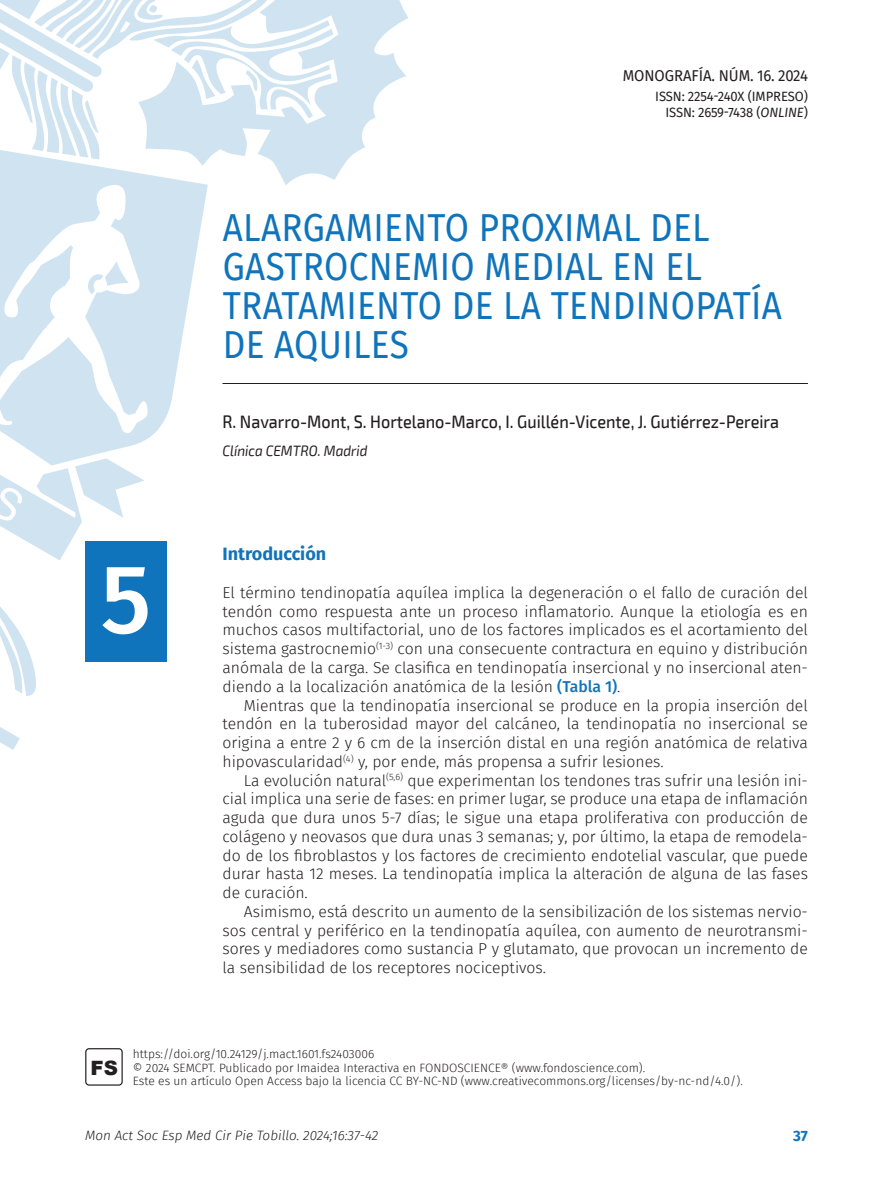
<style>
.page{position:relative;width:893px;height:1191px;background:#fff}
.page>*{position:absolute;margin:0;border:0;box-sizing:border-box;transform-origin:0 0}
.Centro_de_trabajo{font:500 97.5px "Fira Sans FS";color:#fff}
.Título_Artículo{font:39px/39px "Fira Sans FS";letter-spacing:.01em;color:#1074bc;scale:.9 1}
.t1{font:900 19.8px "Arial";color:#231f20}
.Autores{font:500 18px "Exo 2";color:#231f20;scale:.9 1}
.Ladillo{font:700 18px "Fira Sans FS";color:#1074bc}
.Párrafo_general{font:15.75px/18.8px "Fira Sans Light FS";color:#231f20;text-align:justify}
.Primer_párrafo{font:15.75px/18.8px "Fira Sans Light FS";color:#231f20;text-align:justify}
.Nombre_columna_tabla{font:15.75px "Fira Sans FS";letter-spacing:-.005em;color:#231f20;scale:.95 1}
.Centro_de_trabajo-2{font:italic 15px "Exo 2";color:#231f20;scale:.9 1}
.t2{font:700 15px "Fira Sans FS";color:#1074bc}
.Nombre_columna_tabla-2{font:13.5px/16.5px "Fira Sans FS";letter-spacing:-.015em;color:#231f20;text-align:right}
.t3{font:italic 300 13.5px "Fira Sans FS";color:#231f20}
.Primer_párrafo-2{font:12px "Fira Sans Light FS";color:#231f20}
.s1{font-style:italic}
.s2{font-family:"Fira Sans FS";font-weight:500;color:#1074bc}
</style>
<div class="page">
<svg style="left:334px;top:0;width:75px;height:180px;fill:#d0e3f1"></svg>
<svg style="left:0;top:0;width:334px;height:696px"></svg>
<svg style="left:0;top:727px;width:20px;height:23px"></svg>
<div style="left:85px;top:1048px;width:38px;height:37px;border:1px solid #231f20;border-radius:3px"></div>
<hr style="left:223px;top:383px;width:585px;height:1px;background:#231f20">
<div style="left:85px;top:542px;width:82px;height:120px;background:#1074bc"></div>
<p class="Nombre_columna_tabla" style="left:623px;top:64px;width:196px">MONOGRAFÍA. NÚM. 16. 2024</p>
<p class="Nombre_columna_tabla-2" style="left:655px;top:88px;width:154px">ISSN: 2254-240X (IMPRESO)<br>ISSN: 2659-7438 (<span class="s1">ONLINE</span>)</p>
<p class="Título_Artículo" style="left:223px;top:207px;width:623px">ALARGAMIENTO PROXIMAL DEL<br>GASTROCNEMIO MEDIAL EN EL<br>TRATAMIENTO DE LA TENDINOPATÍA<br>DE AQUILES</p>
<p class="Centro_de_trabajo" style="left:101px;top:527px;width:52px">5</p>
<p class="Autores" style="left:223px;top:410px;width:620px">R. Navarro-Mont, S. Hortelano-Marco, I. Guillén-Vicente, J. Gutiérrez-Pereira</p>
<p class="Centro_de_trabajo-2" style="left:223px;top:442px;width:163px">Clínica CEMTRO. Madrid</p>
<p class="Ladillo" style="left:223px;top:540px;width:105px">Introducción</p>
<p class="Primer_párrafo" style="left:223px;top:583px;width:587px">El término tendinopatía aquílea implica la degeneración o el fallo de curación del tendón como respuesta ante un proceso inflamatorio. Aunque la etiología es en muchos casos multifactorial, uno de los factores implicados es el acortamiento del sistema gastrocnemio<sup>(1-3)</sup> con una consecuente contractura en equino y distribución anómala de la carga. Se clasifica en tendinopatía insercional y no insercional aten&shy;diendo a la localización anatómica de la lesión <span class="s2">(Tabla 1)</span>.</p>
<p class="Párrafo_general" style="left:223px;top:695px;width:587px;text-indent:21px">Mientras que la tendinopatía insercional se produce en la propia inserción del tendón en la tuberosidad mayor del calcáneo, la tendinopatía no insercional se origina a entre 2 y 6 cm de la inserción distal en una región anatómica de relativa hipovascularidad<sup>(4)</sup> y, por ende, más propensa a sufrir lesiones.</p>
<p class="Párrafo_general" style="left:223px;top:770px;width:587px;text-indent:21px">La evolución natural<sup>(5,6)</sup> que experimentan los tendones tras sufrir una lesión ini&shy;cial implica una serie de fases: en primer lugar, se produce una etapa de inflamación aguda que dura unos 5-7 días; le sigue una etapa proliferativa con producción de colágeno y neovasos que dura unas 3 semanas; y, por último, la etapa de remodela&shy;do de los fibroblastos y los factores de crecimiento endotelial vascular, que puede durar hasta 12 meses. La tendinopatía implica la alteración de alguna de las fases de curación.</p>
<p class="Párrafo_general" style="left:223px;top:902px;width:587px;text-indent:21px">Asimismo, está descrito un aumento de la sensibilización de los sistemas nervio&shy;sos central y periférico en la tendinopatía aquílea, con aumento de neurotransmi&shy;sores y mediadores como sustancia P y glutamato, que provocan un incremento de la sensibilidad de los receptores nociceptivos.</p>
<p class="t1" style="left:91px;top:1053px;width:29px">FS</p>
<p class="Primer_párrafo-2" style="left:133px;top:1045px;width:243px">https://doi.org/10.24129/j.mact.1601.fs2403006</p>
<p class="Primer_párrafo-2" style="left:133px;top:1059px;width:514px">© 2024 SEMCPT. Publicado por Imaidea Interactiva en FONDOSCIENCE® (www.fondoscience.com).</p>
<p class="Primer_párrafo-2" style="left:133px;top:1072px;width:611px">Este es un artículo Open Access bajo la licencia CC BY-NC-ND (www.creativecommons.org/licenses/by-nc-nd/4.0/).</p>
<p class="t3" style="left:85px;top:1125px;width:295px">Mon Act Soc Esp Med Cir Pie Tobillo. 2024;16:37-42</p>
<p class="t2" style="left:793px;top:1124px;width:16px">37</p>
</div>
